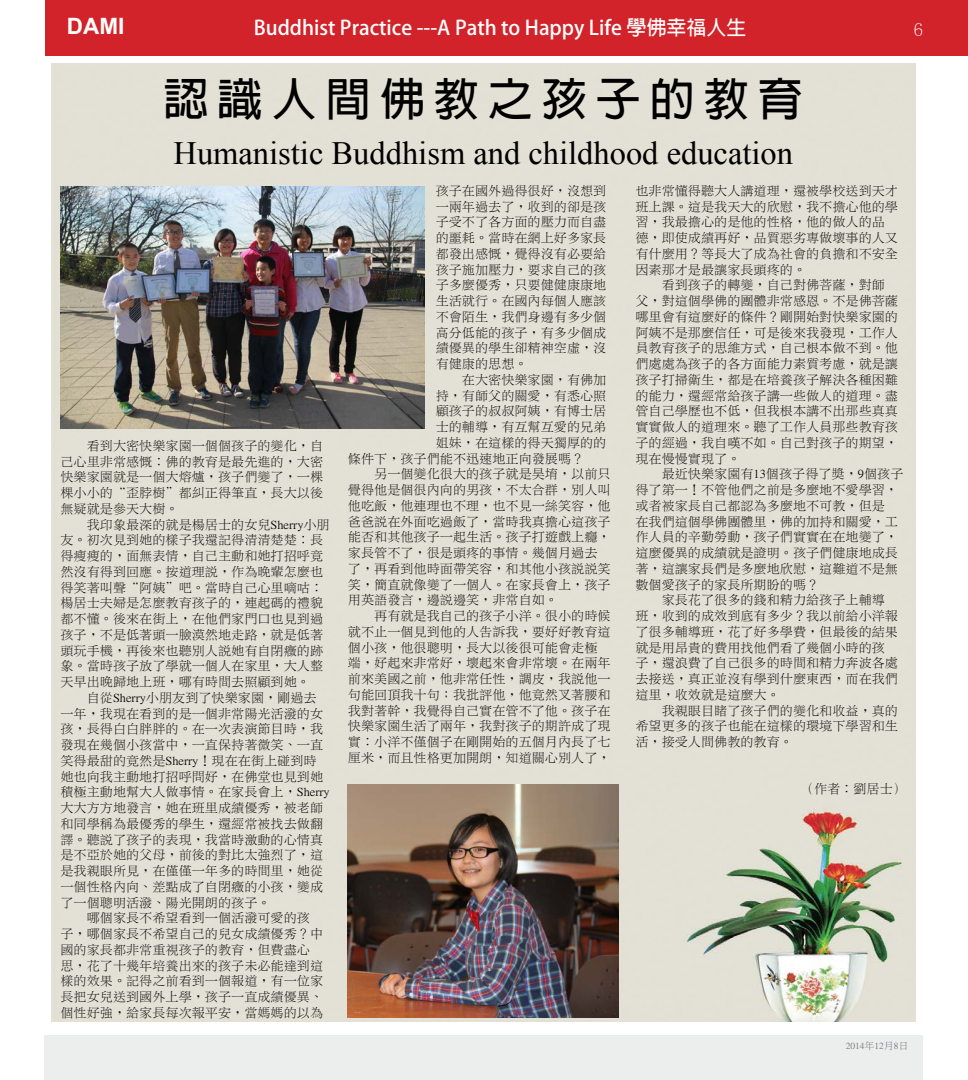
<style>
.page{position:relative;width:968px;height:1080px;background:#fff}
.page>*{position:absolute;margin:0;border:0;box-sizing:border-box;transform-origin:0 0}
.t1{font:700 45px "Adobe Fan Heiti Std";letter-spacing:.2em;color:#000}
.t2{font:32.5px "Times New Roman";color:#000}
.t3{font:700 22.5px "Arial";color:#fff}
.t4{font:700 20px "Adobe Fan Heiti Std";color:#fff}
.t5{font:300 17.5px "Adobe Ming Std";color:#fff}
.t6{font:300 13.12px/15.8px "Li Sung";color:#000}
.t7{font:300 10px "Li Sung";letter-spacing:-.005em;color:#6d6e71}
</style>
<div class="page">
<div style="left:45px;top:0;width:923px;height:56px;background:#d2232a"></div>
<div style="left:44px;top:1035px;width:878px;height:45px;background:#eceded"></div>
<div style="left:52px;top:63px;width:863px;height:959px;background:#e3e1d5"></div>
<img style="left:60px;top:187px;width:364px;height:242px">
<img style="left:347px;top:785px;width:271px;height:232px">
<h3 class="t4" style="left:254px;top:16px;width:494px">Buddhist Practice ---A Path to Happy Life 學佛幸福人生</h3>
<h3 class="t3" style="left:67px;top:12px;width:59px">DAMI</h3>
<h3 class="t5" style="left:914px;top:20px;width:10px">6</h3>
<h1 class="t1" style="left:164px;top:72px;width:640px">認識人間佛教之孩子的教育</h1>
<h2 class="t2" style="left:173px;top:131px;width:621px">Humanistic Buddhism and childhood education</h2>
<p class="t6" style="left:60px;top:438px;width:264px;text-align:justify;text-indent:26px">看到大密快樂家園一個個孩子的變化，自己心里非常感慨：佛的教育是最先進的，大密快樂家園就是一個大熔爐，孩子們變了，一棵棵小小的“歪脖樹”都糾正得筆直，長大以後無疑就是參天大樹。</p>
<p class="t6" style="left:60px;top:516px;width:271px;text-indent:26px">我印象最深的就是楊居士的女兒Sherry小朋友。初次見到她的樣子我還記得清清楚楚：長得瘦瘦的，面無表情，自己主動和她打招呼竟然沒有得到回應。按道理說，作為晚輩怎麼也得笑著叫聲“阿姨”吧。當時自己心里嘀咕：楊居士夫婦是怎麼教育孩子的，連起碼的禮貌都不懂。後來在街上，在他們家門口也見到過孩子，不是低著頭一臉漠然地走路，就是低著頭玩手機，再後來也聽別人說她有自閉癥的跡象。當時孩子放了學就一個人在家里，大人整天早出晚歸地上班，哪有時間去照顧到她。</p>
<p class="t6" style="left:87px;top:690px;width:231px">自從Sherry小朋友到了快樂家園，剛過去</p>
<p class="t6" style="left:60px;top:705px;width:264px">一年，我現在看到的是一個非常陽光活潑的女</p>
<p class="t6" style="left:60px;top:721px;width:264px">孩，長得白白胖胖的。在一次表演節目時，我</p>
<p class="t6" style="left:60px;top:737px;width:264px">發現在幾個小孩當中，一直保持著微笑、一直</p>
<p class="t6" style="left:60px;top:753px;width:258px">笑得最甜的竟然是Sherry！現在在街上碰到時</p>
<p class="t6" style="left:60px;top:768px;width:264px">她也向我主動地打招呼問好，在佛堂也見到她</p>
<p class="t6" style="left:60px;top:784px;width:271px">積極主動地幫大人做事情。在家長會上，Sherry</p>
<p class="t6" style="left:60px;top:800px;width:264px">大大方方地發言，她在班里成績優秀，被老師</p>
<p class="t6" style="left:60px;top:816px;width:264px">和同學稱為最優秀的學生，還經常被找去做翻</p>
<p class="t6" style="left:60px;top:831px;width:264px">譯。聽說了孩子的表現，我當時激動的心情真</p>
<p class="t6" style="left:60px;top:847px;width:264px">是不亞於她的父母，前後的對比太強烈了，這</p>
<p class="t6" style="left:60px;top:863px;width:264px">是我親眼所見，在僅僅一年多的時間里，她從</p>
<p class="t6" style="left:60px;top:879px;width:264px">一個性格內向、差點成了自閉癥的小孩，變成</p>
<p class="t6" style="left:60px;top:894px;width:211px">了一個聰明活潑、陽光開朗的孩子。</p>
<p class="t6" style="left:87px;top:910px;width:225px">哪個家長不希望看到一個活潑可愛的孩</p>
<p class="t6" style="left:60px;top:926px;width:264px">子，哪個家長不希望自己的兒女成績優秀？中</p>
<p class="t6" style="left:60px;top:942px;width:251px">國的家長都非常重視孩子的教育，但費盡心</p>
<p class="t6" style="left:60px;top:957px;width:264px">思，花了十幾年培養出來的孩子未必能達到這</p>
<p class="t6" style="left:60px;top:973px;width:264px">樣的效果。記得之前看到一個報道，有一位家</p>
<p class="t6" style="left:60px;top:989px;width:264px">長把女兒送到國外上學，孩子一直成績優異、</p>
<p class="t6" style="left:60px;top:1005px;width:264px">個性好強，給家長每次報平安，當媽媽的以為</p>
<p class="t6" style="left:435px;top:183px;width:172px;text-align:justify">孩子在國外過得很好，沒想到一兩年過去了，收到的卻是孩子受不了各方面的壓力而自盡的噩耗。當時在網上好多家長都發出感慨，覺得沒有必要給孩子施加壓力，要求自己的孩子多麼優秀，只要健健康康地生活就行。在國內每個人應該不會陌生，我們身邊有多少個高分低能的孩子，有多少個成績優異的學生卻精神空虛，沒有健康的思想。</p>
<p class="t6" style="left:462px;top:372px;width:146px">在大密快樂家園，有佛加</p>
<p class="t6" style="left:435px;top:387px;width:172px">持，有師父的關愛，有悉心照</p>
<p class="t6" style="left:435px;top:403px;width:172px">顧孩子的叔叔阿姨，有博士居</p>
<p class="t6" style="left:435px;top:419px;width:172px">士的輔導，有互幫互愛的兄弟</p>
<p class="t6" style="left:435px;top:435px;width:172px">姐妹，在這樣的得天獨厚的的</p>
<p class="t6" style="left:348px;top:450px;width:238px">條件下，孩子們能不迅速地正向發展嗎？</p>
<p class="t6" style="left:374px;top:466px;width:238px">另一個變化很大的孩子就是昊堉，以前只</p>
<p class="t6" style="left:348px;top:482px;width:264px">覺得他是個很內向的男孩，不太合群，別人叫</p>
<p class="t6" style="left:348px;top:498px;width:264px">他吃飯，他連理也不理，也不見一絲笑容，他</p>
<p class="t6" style="left:348px;top:513px;width:264px">爸爸說在外面吃過飯了，當時我真擔心這孩子</p>
<p class="t6" style="left:348px;top:529px;width:264px">能否和其他孩子一起生活。孩子打遊戲上癮，</p>
<p class="t6" style="left:348px;top:545px;width:251px">家長管不了，很是頭疼的事情。幾個月過去</p>
<p class="t6" style="left:348px;top:561px;width:264px">了，再看到他時面帶笑容，和其他小孩說說笑</p>
<p class="t6" style="left:348px;top:576px;width:264px">笑，簡直就像變了一個人。在家長會上，孩子</p>
<p class="t6" style="left:348px;top:592px;width:211px">用英語發言，邊說邊笑，非常自如。</p>
<p class="t6" style="left:374px;top:608px;width:238px">再有就是我自己的孩子小洋。很小的時候</p>
<p class="t6" style="left:348px;top:624px;width:264px">就不止一個見到他的人告訴我，要好好教育這</p>
<p class="t6" style="left:348px;top:639px;width:251px">個小孩，他很聰明，長大以後很可能會走極</p>
<p class="t6" style="left:348px;top:655px;width:264px">端，好起來非常好，壞起來會非常壞。在兩年</p>
<p class="t6" style="left:348px;top:671px;width:264px">前來美國之前，他非常任性，調皮，我說他一</p>
<p class="t6" style="left:348px;top:687px;width:264px">句能回頂我十句；我批評他，他竟然叉著腰和</p>
<p class="t6" style="left:348px;top:702px;width:264px">我對著幹，我覺得自己實在管不了他。孩子在</p>
<p class="t6" style="left:348px;top:718px;width:264px">快樂家園生活了兩年，我對孩子的期許成了現</p>
<p class="t6" style="left:348px;top:734px;width:264px">實：小洋不僅個子在剛開始的五個月內長了七</p>
<p class="t6" style="left:348px;top:750px;width:264px">厘米，而且性格更加開朗，知道關心別人了，</p>
<p class="t6" style="left:635px;top:183px;width:264px">也非常懂得聽大人講道理，還被學校送到天才班上課。這是我天大的欣慰，我不擔心他的學習，我最擔心的是他的性格，他的做人的品德，即使成績再好，品質惡劣專做壞事的人又有什麼用？等長大了成為社會的負擔和不安全因素那才是最讓家長頭疼的。</p>
<p class="t6" style="left:635px;top:277px;width:264px;text-indent:26px">看到孩子的轉變，自己對佛菩薩，對師父，對這個學佛的團體非常感恩。不是佛菩薩哪里會有這麼好的條件？剛開始對快樂家園的阿姨不是那麼信任，可是後來我發現，工作人員教育孩子的思維方式，自己根本做不到。他們處處為孩子的各方面能力素質考慮，就是讓孩子打掃衛生，都是在培養孩子解決各種困難的能力，還經常給孩子講一些做人的道理。盡管自己學歷也不低，但我根本講不出那些真真實實做人的道理來。聽了工作人員那些教育孩子的經過，我自嘆不如。自己對孩子的期望，現在慢慢實現了。</p>
<p class="t6" style="left:635px;top:466px;width:269px;text-indent:26px">最近快樂家園有13個孩子得了獎，9個孩子得了第一！不管他們之前是多麼地不愛學習，或者被家長自己都認為多麼地不可教，但是<br>在我們這個學佛團體里，佛的加持和關愛，工作人員的辛勤勞動，孩子們實實在在地變了，這麼優異的成績就是證明。孩子們健康地成長著，這讓家長們是多麼地欣慰，這難道不是無數個愛孩子的家長所期盼的嗎？</p>
<p class="t6" style="left:635px;top:592px;width:264px;text-indent:26px">家長花了很多的錢和精力給孩子上輔導班，收到的成效到底有多少？我以前給小洋報了很多輔導班，花了好多學費，但最後的結果就是用昂貴的費用找他們看了幾個小時的孩子，還浪費了自己很多的時間和精力奔波各處去接送，真正並沒有學到什麼東西，而在我們這里，收效就是這麼大。</p>
<p class="t6" style="left:635px;top:702px;width:264px;text-align:justify;text-indent:26px">我親眼目睹了孩子們的變化和收益，真的希望更多的孩子也能在這樣的環境下學習和生活，接受人間佛教的教育。</p>
<p class="t6" style="left:800px;top:781px;width:106px">（作者：劉居士）</p>
<p class="t7" style="left:845px;top:1040px;width:64px">2014年12月8日</p>
</div>
